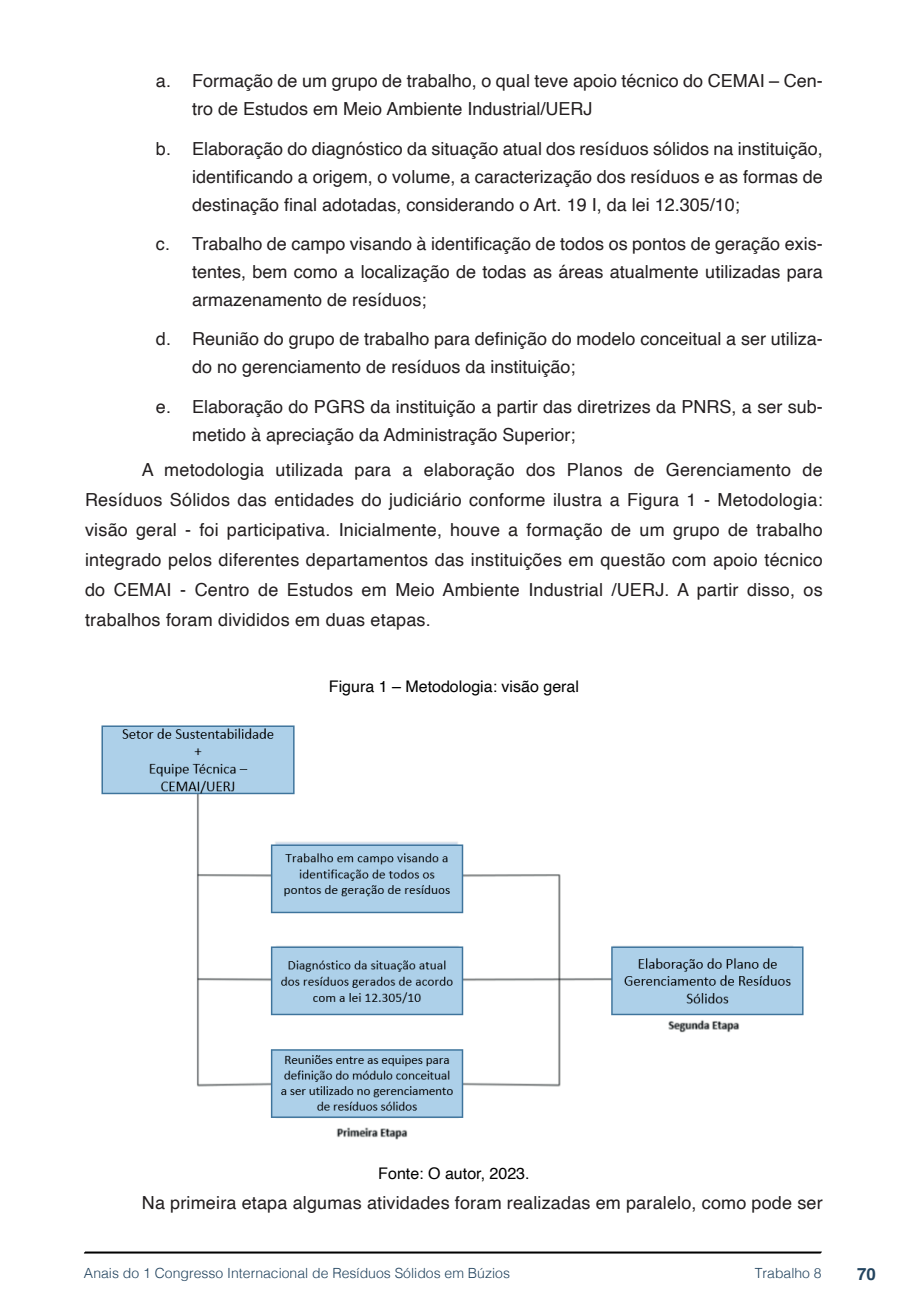
<style>
.page{position:relative;width:908px;height:1304px;background:#fff}
.page>*{position:absolute;margin:0;border:0;box-sizing:border-box;transform-origin:0 0}
.Lista_ABC{font:18px/28px "Helvetica";color:#231f20}
.txt{font:18px/30px "Helvetica";letter-spacing:.01em;color:#231f20;text-align:justify}
.t1{font:700 16.8px "Helvetica";color:#23445f}
.imagens_graf_tab{font:16px "Helvetica";color:#000}
.t2{font:300 14px "Helvetica";color:#23445f}
</style>
<div class="page">
<svg style="left:84px;top:1251px;width:737px;height:3px;background:#515151"></svg>
<img style="left:101px;top:725px;width:703px;height:415px">
<p class="Lista_ABC" style="left:192px;top:67px;width:632px;text-indent:-36px">a. Formação de um grupo de trabalho, o qual teve apoio técnico do CEMAI – Cen&shy;tro de Estudos em Meio Ambiente Industrial/UERJ</p>
<p class="Lista_ABC" style="left:192px;top:135px;width:632px;text-align:justify;text-indent:-36px">b. Elaboração do diagnóstico da situação atual dos resíduos sólidos na instituição, identificando a origem, o volume, a caracterização dos resíduos e as formas de destinação final adotadas, considerando o Art. 19 I, da lei 12.305/10;</p>
<p class="Lista_ABC" style="left:192px;top:230px;width:632px;text-align:justify;text-indent:-36px">c. Trabalho de campo visando à identificação de todos os pontos de geração exis&shy;tentes, bem como a localização de todas as áreas atualmente utilizadas para armazenamento de resíduos;</p>
<p class="Lista_ABC" style="left:192px;top:325px;width:632px;text-indent:-36px">d. Reunião do grupo de trabalho para definição do modelo conceitual a ser utiliza&shy;do no gerenciamento de resíduos da instituição;</p>
<p class="Lista_ABC" style="left:192px;top:393px;width:632px;text-indent:-36px">e. Elaboração do PGRS da instituição a partir das diretrizes da PNRS, a ser sub&shy;metido à apreciação da Administração Superior;</p>
<p class="txt" style="left:85px;top:455px;width:738px;text-indent:57px">A metodologia utilizada para a elaboração dos Planos de Gerenciamento de Resíduos Sólidos das entidades do judiciário conforme ilustra a Figura 1 - Metodologia: visão geral - foi participativa. Inicialmente, houve a formação de um grupo de trabalho integrado pelos diferentes departamentos das instituições em questão com apoio técnico do CEMAI - Centro de Estudos em Meio Ambiente Industrial /UERJ. A partir disso, os trabalhos foram divididos em duas etapas.</p>
<p class="imagens_graf_tab" style="left:329px;top:674px;width:251px">Figura 1 – Metodologia: visão geral</p>
<p class="imagens_graf_tab" style="left:378px;top:1161px;width:153px">Fonte: O autor, 2023.</p>
<p class="txt" style="left:142px;top:1188px;width:682px">Na primeira etapa algumas atividades foram realizadas em paralelo, como pode ser</p>
<p class="t2" style="left:84px;top:1261px;width:427px">Anais do 1 Congresso Internacional de Resíduos Sólidos em Búzios</p>
<p class="t2" style="left:754px;top:1261px;width:68px">Trabalho 8</p>
<p class="t1" style="left:856px;top:1264px;width:20px">70</p>
</div>
